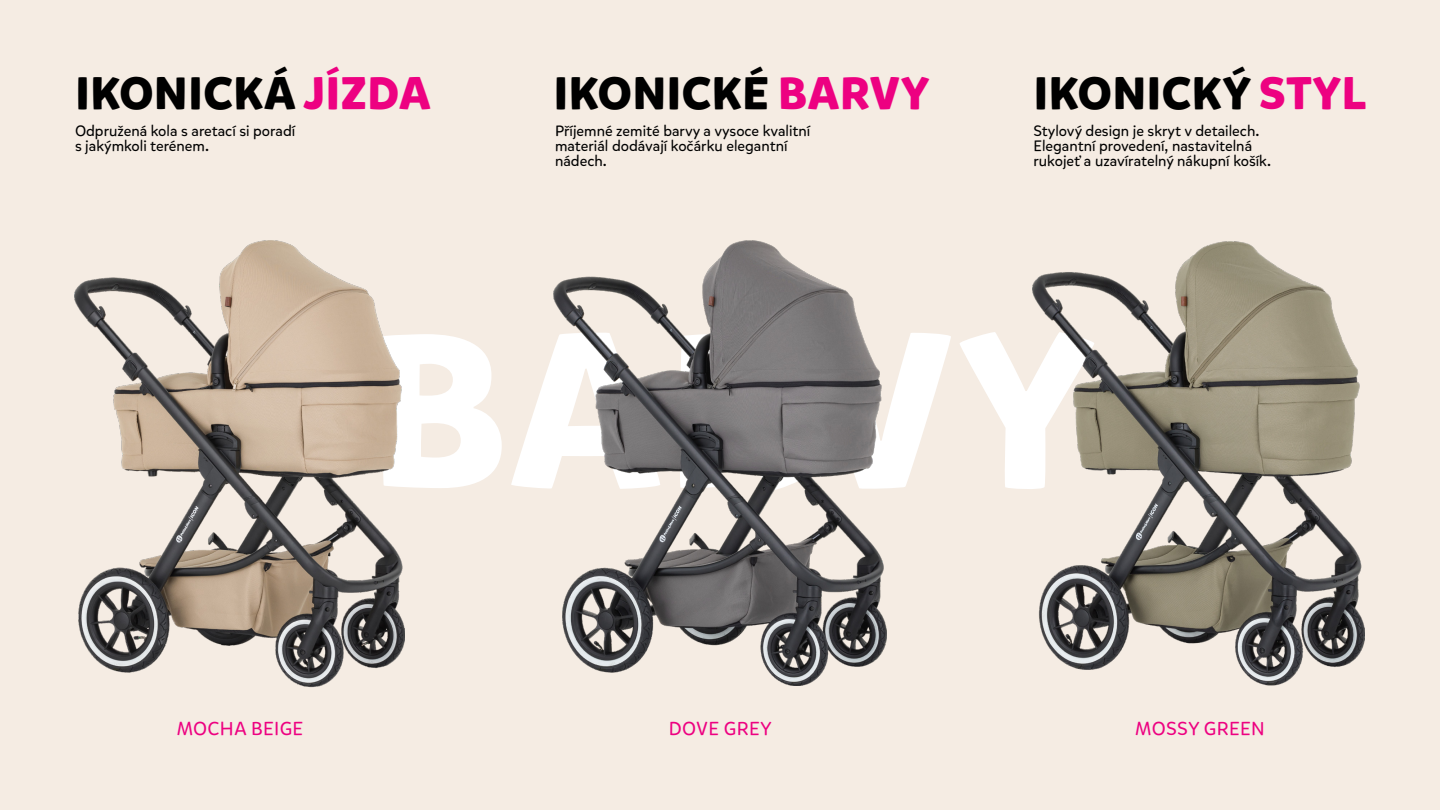
<style>
.page{position:relative;width:1440px;height:810px;background:#f5ece3}
.page>*{position:absolute;margin:0;border:0;box-sizing:border-box;transform-origin:0 0}
.t1{font:700 218.1px "Mikado";letter-spacing:.01em;color:#fff}
.t2{font:700 45.3px "Mikado";letter-spacing:.015em;color:#000}
.t3{font:18.75px "Mikado";letter-spacing:.015em;color:#ed0181}
.t4{font:15px/15px "Mikado";color:#000}
.s1{color:#ed0181}
</style>
<div class="page">
<img style="left:74px;top:241px;width:330px;height:447px">
<img style="left:553px;top:240px;width:334px;height:445px">
<img style="left:1032px;top:241px;width:333px;height:445px">
<h2 class="t2" style="left:75px;top:65px;width:357px">IKONICKÁ <span class="s1">JÍZDA</span></h2>
<h2 class="t2" style="left:554px;top:65px;width:377px">IKONICKÉ <span class="s1">BARVY</span></h2>
<h2 class="t2" style="left:1034px;top:65px;width:334px">IKONICKÝ <span class="s1">STYL</span></h2>
<p class="t4" style="left:75px;top:124px;width:222px">Odpružená kola s aretací si poradí s jakýmkoli terénem.</p>
<p class="t4" style="left:1034px;top:124px;width:239px">Stylový design je skryt v detailech.<br>Elegantní provedení, nastavitelná rukojeť a uzavíratelný nákupní košík.</p>
<p class="t4" style="left:555px;top:124px;width:257px">Příjemné zemité barvy a vysoce kvalitní materiál dodávají kočárku elegantní nádech.</p>
<h1 class="t1" style="left:368px;top:274px;width:728px">BARVY</h1>
<p class="t3" style="left:177px;top:717px;width:128px">MOCHA BEIGE</p>
<p class="t3" style="left:669px;top:717px;width:104px">DOVE GREY</p>
<p class="t3" style="left:1135px;top:717px;width:131px">MOSSY GREEN</p>
</div>
